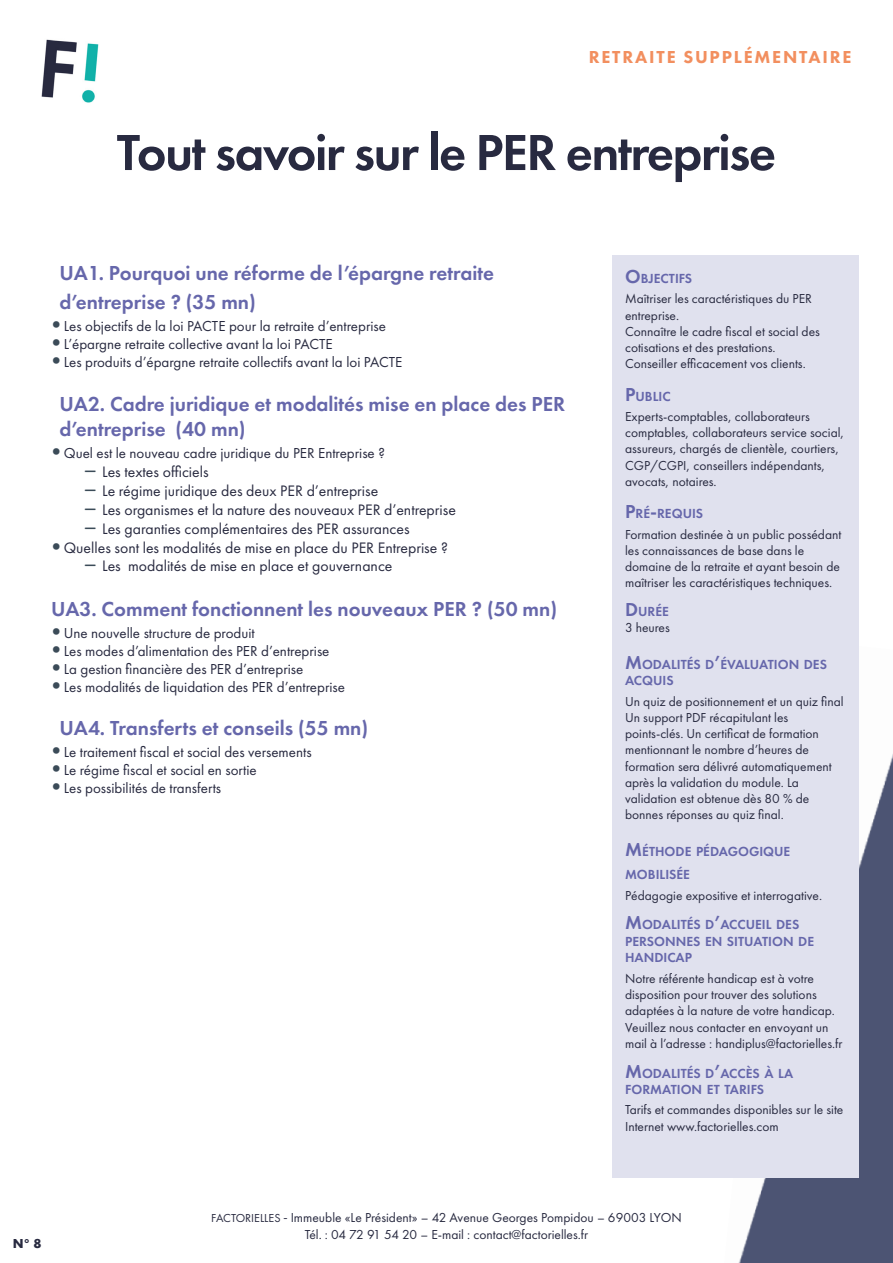
<style>
.page{position:relative;width:893px;height:1263px;background:#fff}
.page>*{position:absolute;margin:0;border:0;box-sizing:border-box;transform-origin:0 0}
.t1{font:600 52.5px "Futura PT";letter-spacing:-.03em;color:#282a40}
.t2{font:600 21px/29.4px "Futura PT";color:#6667ab}
.t3{font:800 18px "Futura PT";letter-spacing:.1em;color:#f28f5f}
.t4{font:15.75px "Futura PT";color:#282a40}
.t5{font:15px "Futura PT";color:#282a40}
.t6{font:600 13.65px/16.5px "Futura PT";color:#6667ab}
.t7{font:13.5px/16.2px "Futura PT";color:#282a40}
.t8{font:700 13.5px "Futura PT";color:#282a40}
.s1{font-family:"Calibri";font-size:21px;color:#3b4b58}
.s2{font-size:19.5px}
.s3{font-size:12px}
.s4{font-family:"Calibri"}
</style>
<div class="page">
<img style="left:738px;top:754px;width:155px;height:509px">
<img style="left:41px;top:39px;width:58px;height:64px">
<div style="left:612px;top:255px;width:247px;height:923px;background:#e0e1ee"></div>
<h3 class="t3" style="left:589px;top:46px;width:264px">RETRAITE SUPPLÉMENTAIRE</h3>
<h1 class="t1" style="left:117px;top:120px;width:661px">Tout savoir sur le PER entreprise</h1>
<h2 class="t2" style="left:60px;top:258px;width:436px">UA1. Pourquoi une réforme de l’épargne retraite d’entreprise ? (35 mn)</h2>
<p class="t5" style="left:51px;top:317px;width:337px"><span class="s1">•</span>Les objectifs de la loi PACTE pour la retraite d’entreprise</p>
<p class="t5" style="left:51px;top:335px;width:283px"><span class="s1">•</span>L’épargne retraite collective avant la loi PACTE</p>
<p class="t5" style="left:51px;top:353px;width:353px"><span class="s1">•</span>Les produits d’épargne retraite collectifs avant la loi PACTE</p>
<h2 class="t2" style="left:60px;top:391px;width:507px;line-height:25.2px">UA2. Cadre juridique et modalités mise en place des PER d’entreprise (40 mn)</h2>
<p class="t5" style="left:51px;top:444px;width:335px"><span class="s1">•</span>Quel est le nouveau cadre juridique du PER Entreprise ?</p>
<p class="t4" style="left:85px;top:462px;width:125px"><span class="s1">–</span> Les textes officiels</p>
<p class="t4" style="left:85px;top:481px;width:295px"><span class="s1">–</span> Le régime juridique des deux PER d’entreprise</p>
<p class="t4" style="left:85px;top:500px;width:372px"><span class="s1">–</span> Les organismes et la nature des nouveaux PER d’entreprise</p>
<p class="t4" style="left:85px;top:519px;width:326px"><span class="s1">–</span> Les garanties complémentaires des PER assurances</p>
<p class="t4" style="left:51px;top:538px;width:398px"><span class="s1">•</span>Quelles sont les modalités de mise en place du PER Entreprise ?</p>
<p class="t4" style="left:85px;top:557px;width:309px"><span class="s1">–</span> Les modalités de mise en place et gouvernance</p>
<h2 class="t2" style="left:51px;top:594px;width:507px">UA3. Comment fonctionnent les nouveaux PER ? (50 mn)</h2>
<p class="t5" style="left:51px;top:624px;width:205px"><span class="s1">•</span>Une nouvelle structure de produit</p>
<p class="t5" style="left:51px;top:642px;width:280px"><span class="s1">•</span>Les modes d’alimentation des PER d’entreprise</p>
<p class="t5" style="left:51px;top:660px;width:254px"><span class="s1">•</span>La gestion financière des PER d’entreprise</p>
<p class="t5" style="left:51px;top:678px;width:296px"><span class="s1">•</span>Les modalités de liquidation des PER d’entreprise</p>
<h2 class="t2" style="left:60px;top:713px;width:310px">UA4. Transferts et conseils (55 mn)</h2>
<p class="t5" style="left:51px;top:743px;width:262px"><span class="s1">•</span>Le traitement fiscal et social des versements</p>
<p class="t5" style="left:51px;top:761px;width:207px"><span class="s1">•</span>Le régime fiscal et social en sortie</p>
<p class="t5" style="left:51px;top:779px;width:172px"><span class="s1">•</span>Les possibilités de transferts</p>
<p class="t6" style="left:625px;top:270px;width:69px"><span class="s2">O</span>BJECTIFS</p>
<p class="t7" style="left:625px;top:291px;width:196px">Maîtriser les caractéristiques du PER entreprise.<br>Connaître le cadre fiscal et social des cotisations et des prestations.<br>Conseiller efficacement vos clients.</p>
<p class="t6" style="left:625px;top:388px;width:47px"><span class="s2">P</span>UBLIC</p>
<p class="t7" style="left:625px;top:408px;width:221px">Experts-comptables, collaborateurs comptables, collaborateurs service social, assureurs, chargés de clientèle, courtiers, CGP/CGPI, conseillers indépendants, avocats, notaires.</p>
<p class="t6" style="left:625px;top:505px;width:80px"><span class="s2">P</span>RÉ<span class="s2">-</span>REQUIS</p>
<p class="t7" style="left:625px;top:526px;width:218px">Formation destinée à un public possédant les connaissances de base dans le domaine de la retraite et ayant besoin de maîtriser les caractéristiques techniques.</p>
<p class="t6" style="left:625px;top:603px;width:45px"><span class="s2">D</span>URÉE</p>
<p class="t7" style="left:625px;top:619px;width:46px">3 heures</p>
<p class="t6" style="left:625px;top:656px;width:203px"><span class="s2">M</span>ODALITÉS D<span class="s2">’</span>ÉVALUATION DES<br>ACQUIS</p>
<p class="t7" style="left:625px;top:693px;width:220px">Un quiz de positionnement et un quiz final Un support PDF récapitulant les points-clés. Un certificat de formation mentionnant le nombre d’heures de formation sera délivré automatiquement après la validation du module. La validation est obtenue dès 80 % de bonnes réponses au quiz final.</p>
<p class="t6" style="left:625px;top:839px;width:167px;line-height:23.4px"><span class="s2">M</span>ÉTHODE PÉDAGOGIQUE<br>MOBILISÉE</p>
<p class="t7" style="left:625px;top:887px;width:198px">Pédagogie expositive et interrogative.</p>
<p class="t6" style="left:625px;top:916px;width:190px"><span class="s2">M</span>ODALITÉS D<span class="s2">’</span>ACCUEIL DES<br>PERSONNES EN SITUATION DE<br>HANDICAP</p>
<p class="t7" style="left:625px;top:970px;width:219px">Notre référente handicap est à votre disposition pour trouver des solutions adaptées à la nature de votre handicap.<br>Veuillez nous contacter en envoyant un mail à l’adresse : handiplus@factorielles.fr</p>
<p class="t6" style="left:625px;top:1064px;width:170px"><span class="s2">M</span>ODALITÉS D<span class="s2">’</span>ACCÈS À LA<br>FORMATION ET TARIFS</p>
<p class="t7" style="left:625px;top:1102px;width:220px">Tarifs et commandes disponibles sur le site<br>Internet www.factorielles.com</p>
<p class="t8" style="left:13px;top:1234px;width:30px">N° 8</p>
<p class="t7" style="left:211px;top:1209px;width:472px;text-align:center"><span class="s3">FACTORIELLES</span> <span class="s4">-</span> Immeuble «Le Président» – 42 Avenue Georges Pompidou – 69003 LYON<br>Tél. : 04 72 91 54 20 – E-mail : contact@factorielles.fr</p>
</div>
